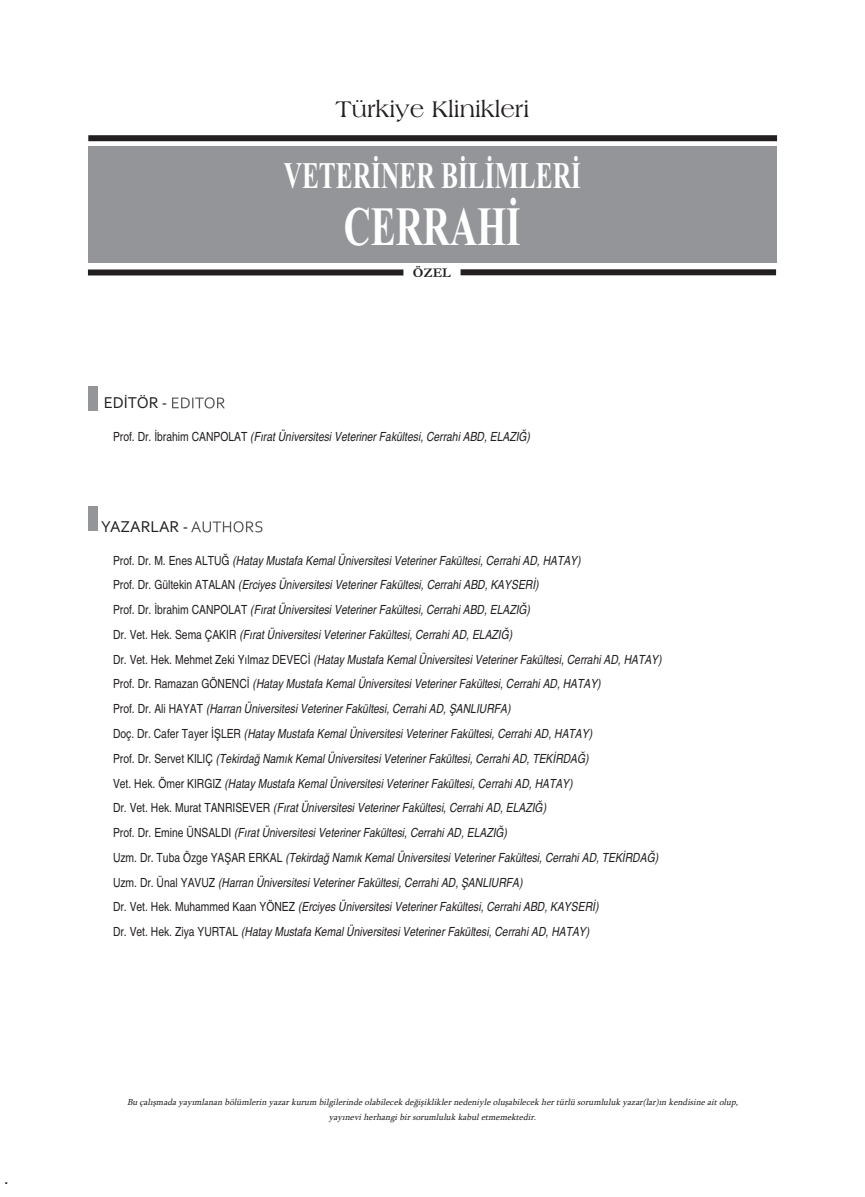
<style>
.page{position:relative;width:865px;height:1197px;background:#fff}
.page>*{position:absolute;margin:0;border:0;box-sizing:border-box;transform-origin:0 0}
.t1{font:700 55.35px "Times New Roman";color:#fff;scale:.68 1}
.t2{font:700 37.5px "Times New Roman";color:#fff;scale:.68 1}
.t3{font:24px "Americana BT Roman";color:#231f20}
.t4{font:18px "Arial";color:#231f20}
.t5{font:16.5px "Corbel";color:#231f20}
.t6{font:700 13.5px "Garamond";color:#231f20}
.t7{font:italic condensed 12.6px/24.8px "Helvetica";color:#231f20}
.t8{font:italic 9px/15px "Sylfaen";color:#231f20;text-align:center}
.s1{font-style:normal}
</style>
<div class="page">
<div style="left:88px;top:147px;width:688px;height:116px;background:#939598"></div>
<div style="left:88px;top:135px;width:689px;height:6px;background:#231f20"></div>
<div style="left:88px;top:269px;width:315px;height:6px;background:#231f20"></div>
<div style="left:460px;top:269px;width:316px;height:6px;background:#231f20"></div>
<div style="left:88px;top:386px;width:9px;height:25px;background:#939598"></div>
<svg style="left:172px;top:397px;width:52px;height:11px"></svg>
<div style="left:88px;top:506px;width:9px;height:25px;background:#939598"></div>
<svg style="left:191px;top:521px;width:71px;height:11px"></svg>
<h3 class="t4" style="left:4px;top:1167px;width:7px">.</h3>
<h3 class="t5" style="left:104px;top:393px;width:65px">EDİTÖR -</h3>
<h3 class="t3" style="left:335px;top:94px;width:195px">Türkiye Klinikleri</h3>
<h2 class="t2" style="left:284px;top:153px;width:438px">VETERİNER BİLİMLERİ</h2>
<h1 class="t1" style="left:344px;top:193px;width:262px">CERRAHİ</h1>
<p class="t6" style="left:413px;top:264px;width:39px">ÖZEL</p>
<p class="t7" style="left:113px;top:424px;width:418px"><span class="s1">Prof. Dr. İbrahim CANPOLAT</span> (Fırat Üniversitesi Veteriner Fakültesi, Cerrahi ABD, ELAZIĞ)</p>
<h3 class="t5" style="left:101px;top:517px;width:88px">YAZARLAR -</h3>
<p class="t7" style="left:113px;top:548px;width:550px"><span class="s1">Prof. Dr. M. Enes ALTUĞ</span> (Hatay Mustafa Kemal Üniversitesi Veteriner Fakültesi, Cerrahi AD, HATAY)<br><span class="s1">Prof. Dr. Gültekin ATALAN</span> (Erciyes Üniversitesi Veteriner Fakültesi, Cerrahi ABD, KAYSERİ)<br><span class="s1">Prof. Dr. İbrahim CANPOLAT</span> (Fırat Üniversitesi Veteriner Fakültesi, Cerrahi ABD, ELAZIĞ)<br><span class="s1">Dr. Vet. Hek. Sema ÇAKIR</span> (Fırat Üniversitesi Veteriner Fakültesi, Cerrahi AD, ELAZIĞ)<br><span class="s1">Dr. Vet. Hek. Mehmet Zeki Yılmaz DEVECİ</span> (Hatay Mustafa Kemal Üniversitesi Veteriner Fakültesi, Cerrahi AD, HATAY)<br><span class="s1">Prof. Dr. Ramazan GÖNENCİ</span> (Hatay Mustafa Kemal Üniversitesi Veteriner Fakültesi, Cerrahi AD, HATAY)<br><span class="s1">Prof. Dr. Ali HAYAT</span> (Harran Üniversitesi Veteriner Fakültesi, Cerrahi AD, ŞANLIURFA)<br><span class="s1">Doç. Dr. Cafer Tayer İŞLER</span> (Hatay Mustafa Kemal Üniversitesi Veteriner Fakültesi, Cerrahi AD, HATAY)<br><span class="s1">Prof. Dr. Servet KILIÇ</span> (Tekirdağ Namık Kemal Üniversitesi Veteriner Fakültesi, Cerrahi AD, TEKİRDAĞ)<br><span class="s1">Vet. Hek. Ömer KIRGIZ</span> (Hatay Mustafa Kemal Üniversitesi Veteriner Fakültesi, Cerrahi AD, HATAY)<br><span class="s1">Dr. Vet. Hek. Murat TANRISEVER</span> (Fırat Üniversitesi Veteriner Fakültesi, Cerrahi AD, ELAZIĞ)<br><span class="s1">Prof. Dr. Emine ÜNSALDI</span> (Fırat Üniversitesi Veteriner Fakültesi, Cerrahi AD, ELAZIĞ)<br><span class="s1">Uzm. Dr. Tuba Özge YAŞAR ERKAL</span> (Tekirdağ Namık Kemal Üniversitesi Veteriner Fakültesi, Cerrahi AD, TEKİRDAĞ)<br><span class="s1">Uzm. Dr. Ünal YAVUZ</span> (Harran Üniversitesi Veteriner Fakültesi, Cerrahi AD, ŞANLIURFA)<br><span class="s1">Dr. Vet. Hek. Muhammed Kaan YÖNEZ</span> (Erciyes Üniversitesi Veteriner Fakültesi, Cerrahi ABD, KAYSERİ)<br><span class="s1">Dr. Vet. Hek. Ziya YURTAL</span> (Hatay Mustafa Kemal Üniversitesi Veteriner Fakültesi, Cerrahi AD, HATAY)</p>
<p class="t8" style="left:127px;top:1094px;width:615px">Bu çalışmada yayımlanan bölümlerin yazar kurum bilgilerinde olabilecek değişiklikler nedeniyle oluşabilecek her türlü sorumluluk yazar(lar)ın kendisine ait olup, yayınevi herhangi bir sorumluluk kabul etmemektedir.</p>
</div>
